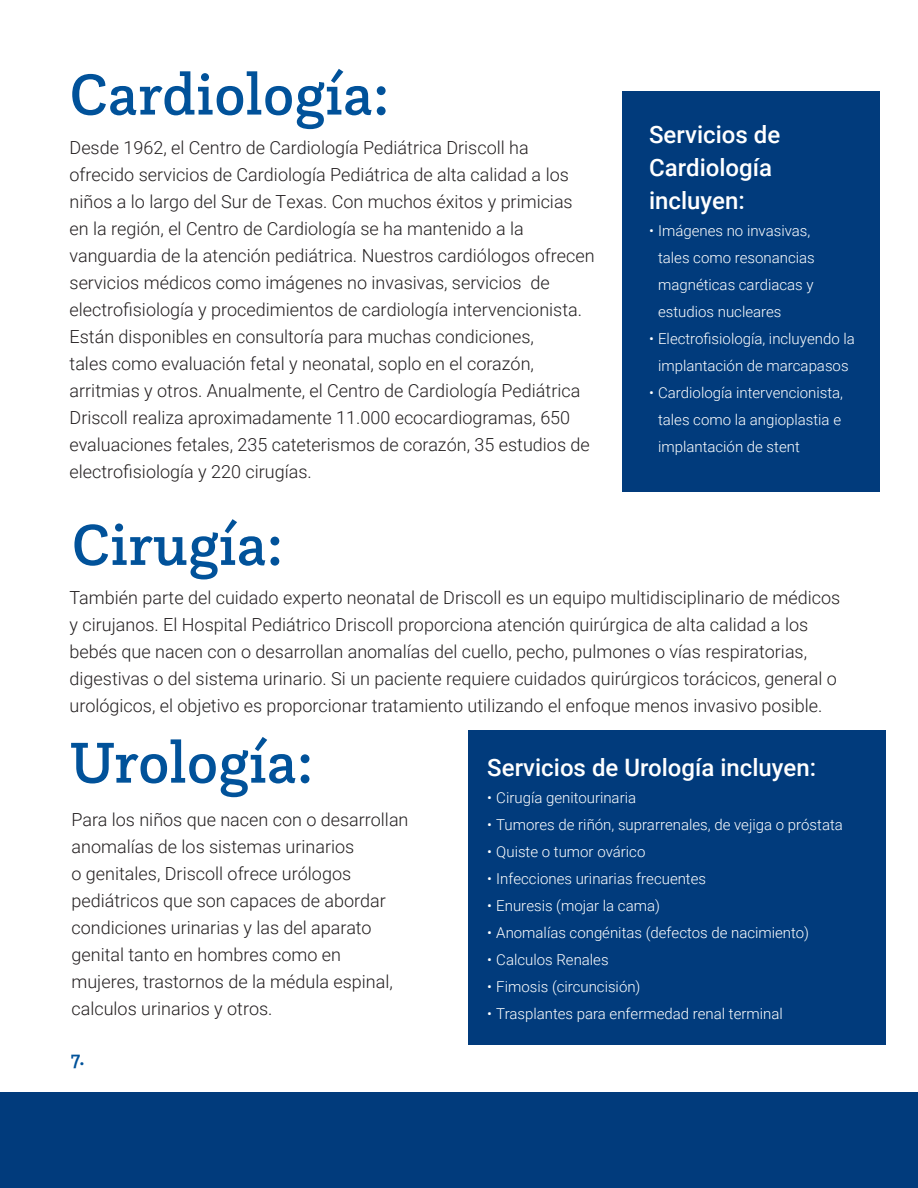
<style>
.page{position:relative;width:918px;height:1188px;background:#fff}
.page>*{position:absolute;margin:0;border:0;box-sizing:border-box;transform-origin:0 0}
.t1{font:500 60.15px "Questa Slab";color:#01529a}
.t2{font:500 24px/33px "Roboto";color:#fff}
.t3{font:500 21px "Questa Slab";color:#01529a}
.t4{font:300 18px/27px "Roboto";color:#231f20}
.t5{font:300 15px/27px "Roboto";color:#fff}
</style>
<div class="page">
<div style="left:622px;top:92px;width:258px;height:400px;background:#013b7c"></div>
<div style="left:468px;top:730px;width:417px;height:314px;background:#013b7c"></div>
<div style="left:0;top:1093px;width:918px;height:95px;background:#013b7c"></div>
<h1 class="t1" style="left:69px;top:56px;width:321px">Cardiología:</h1>
<p class="t4" style="left:70px;top:133px;width:526px">Desde 1962, el Centro de Cardiología Pediátrica Driscoll ha ofrecido servicios de Cardiología Pediátrica de alta calidad a los niños a lo largo del Sur de Texas. Con muchos éxitos y primicias en la región, el Centro de Cardiología se ha mantenido a la vanguardia de la atención pediátrica. Nuestros cardiólogos ofrecen servicios médicos como imágenes no invasivas, servicios de electrofisiología y procedimientos de cardiología intervencionista.<br>Están disponibles en consultoría para muchas condiciones,<br>tales como evaluación fetal y neonatal, soplo en el corazón, arritmias y otros. Anualmente, el Centro de Cardiología Pediátrica Driscoll realiza aproximadamente 11.000 ecocardiogramas, 650 evaluaciones fetales, 235 cateterismos de corazón, 35 estudios de electrofisiología y 220 cirugías.</p>
<h2 class="t2" style="left:649px;top:117px;width:133px">Servicios de<br>Cardiología incluyen:</h2>
<p class="t5" style="left:658px;top:217px;width:158px;text-indent:-9px">• Imágenes no invasivas, tales como resonancias magnéticas cardiacas y estudios nucleares</p>
<p class="t5" style="left:649px;top:325px;width:207px;text-align:center">• Electrofisiología, incluyendo la implantación de marcapasos</p>
<p class="t5" style="left:658px;top:379px;width:186px;text-indent:-9px">• Cardiología intervencionista, tales como la angioplastia e implantación de stent</p>
<h1 class="t1" style="left:71px;top:507px;width:213px">Cirugía:</h1>
<p class="t4" style="left:70px;top:583px;width:772px">También parte del cuidado experto neonatal de Driscoll es un equipo multidisciplinario de médicos y cirujanos. El Hospital Pediátrico Driscoll proporciona atención quirúrgica de alta calidad a los bebés que nacen con o desarrollan anomalías del cuello, pecho, pulmones o vías respiratorias, digestivas o del sistema urinario. Si un paciente requiere cuidados quirúrgicos torácicos, general o urológicos, el objetivo es proporcionar tratamiento utilizando el enfoque menos invasivo posible.</p>
<h1 class="t1" style="left:70px;top:724px;width:245px">Urología:</h1>
<p class="t4" style="left:71px;top:806px;width:339px">Para los niños que nacen con o desarrollan anomalías de los sistemas urinarios<br>o genitales, Driscoll ofrece urólogos pediátricos que son capaces de abordar condiciones urinarias y las del aparato genital tanto en hombres como en mujeres, trastornos de la médula espinal, calculos urinarios y otros.</p>
<h2 class="t2" style="left:487px;top:750px;width:330px">Servicios de Urología incluyen:</h2>
<p class="t5" style="left:487px;top:783px;width:150px">• Cirugía genitourinaria</p>
<p class="t5" style="left:487px;top:810px;width:357px">• Tumores de riñón, suprarrenales, de vejiga o próstata</p>
<p class="t5" style="left:487px;top:837px;width:160px">• Quiste o tumor ovárico</p>
<p class="t5" style="left:487px;top:864px;width:220px">• Infecciones urinarias frecuentes</p>
<p class="t5" style="left:487px;top:891px;width:174px">• Enuresis (mojar la cama)</p>
<p class="t5" style="left:487px;top:918px;width:323px">• Anomalías congénitas (defectos de nacimiento)</p>
<p class="t5" style="left:487px;top:945px;width:123px">• Calculos Renales</p>
<p class="t5" style="left:487px;top:972px;width:155px">• Fimosis (circuncisión)</p>
<p class="t5" style="left:487px;top:999px;width:297px">• Trasplantes para enfermedad renal terminal</p>
<p class="t3" style="left:71px;top:1045px;width:16px">7.</p>
</div>
